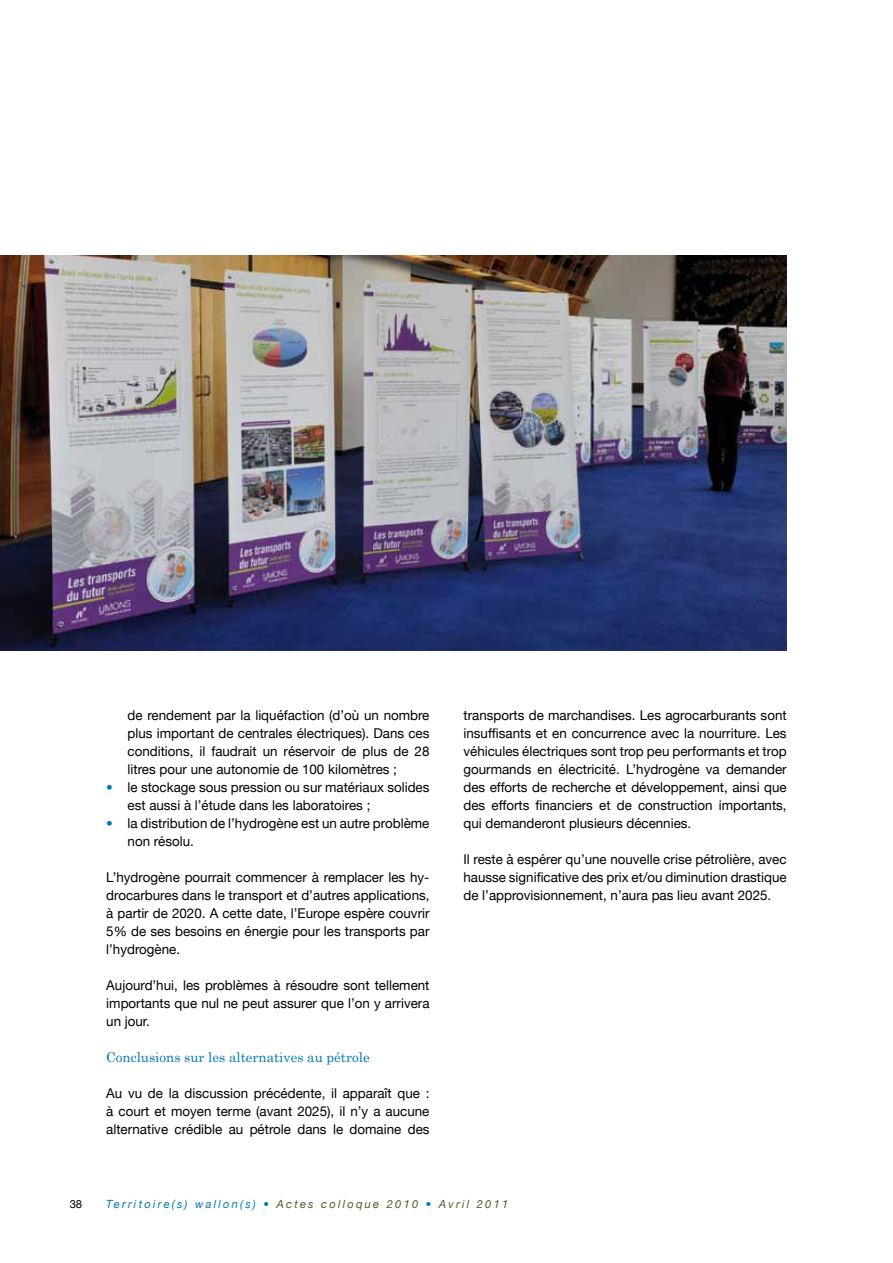
<style>
.page{position:relative;width:893px;height:1263px;background:#fff}
.page>*{position:absolute;margin:0;border:0;box-sizing:border-box;transform-origin:0 0}
.t1{font:13.5px/18px "Helvetica Neue LT";color:#000;text-align:justify}
.t2{font:13.5px "Century Schoolbook";color:#0077b0}
.t3{font:italic 11.25px "Helvetica Neue LT";letter-spacing:.2em;color:#485e21}
.t4{font:11.25px "Helvetica Neue LT";color:#000}
.s1{color:#0077b0}
.s2{font-style:normal;color:#0077b0}
</style>
<div class="page">
<img style="left:0;top:255px;width:787px;height:396px">
<p class="t1" style="left:128px;top:706px;width:303px">de rendement par la liquéfaction (d’où un nombre plus important de centrales électriques). Dans ces conditions, il faudrait un réservoir de plus de 28 litres pour une autonomie de 100 kilomètres ;</p>
<p class="t1" style="left:128px;top:778px;width:303px;text-indent:-21px"><span class="s1">•</span> le stockage sous pression ou sur matériaux solides est aussi à l’étude dans les laboratoires ;</p>
<p class="t1" style="left:128px;top:814px;width:303px;text-indent:-21px"><span class="s1">•</span> la distribution de l’hydrogène est un autre problème non résolu.</p>
<p class="t1" style="left:106px;top:868px;width:325px">L’hydrogène pourrait commencer à remplacer les hy&shy;drocarbures dans le transport et d’autres applications, à partir de 2020. A cette date, l’Europe espère couvrir 5% de ses besoins en énergie pour les transports par l’hydrogène.</p>
<p class="t1" style="left:106px;top:976px;width:325px">Aujourd’hui, les problèmes à résoudre sont tellement importants que nul ne peut assurer que l’on y arrivera un jour.</p>
<p class="t2" style="left:106px;top:1046px;width:265px">Conclusions sur les alternatives au pétrole</p>
<p class="t1" style="left:106px;top:1084px;width:325px">Au vu de la discussion précédente, il apparaît que : à court et moyen terme (avant 2025), il n’y a aucune alternative crédible au pétrole dans le domaine des</p>
<p class="t1" style="left:463px;top:706px;width:325px">transports de marchandises. Les agrocarburants sont insuffisants et en concurrence avec la nourriture. Les véhicules électriques sont trop peu performants et trop gourmands en électricité. L’hydrogène va demander des efforts de recherche et développement, ainsi que des efforts financiers et de construction importants, qui demanderont plusieurs décennies.</p>
<p class="t1" style="left:463px;top:850px;width:325px">Il reste à espérer qu’une nouvelle crise pétrolière, avec hausse significative des prix et/ou diminution drastique de l’approvisionnement, n’aura pas lieu avant 2025.</p>
<p class="t4" style="left:70px;top:1197px;width:14px">38</p>
<p class="t3" style="left:106px;top:1197px;width:403px"><span class="s1">Territoire(s) wallon(s)</span> <span class="s2">•</span> Actes colloque 2010 <span class="s2">•</span> Avril 2011</p>
</div>
